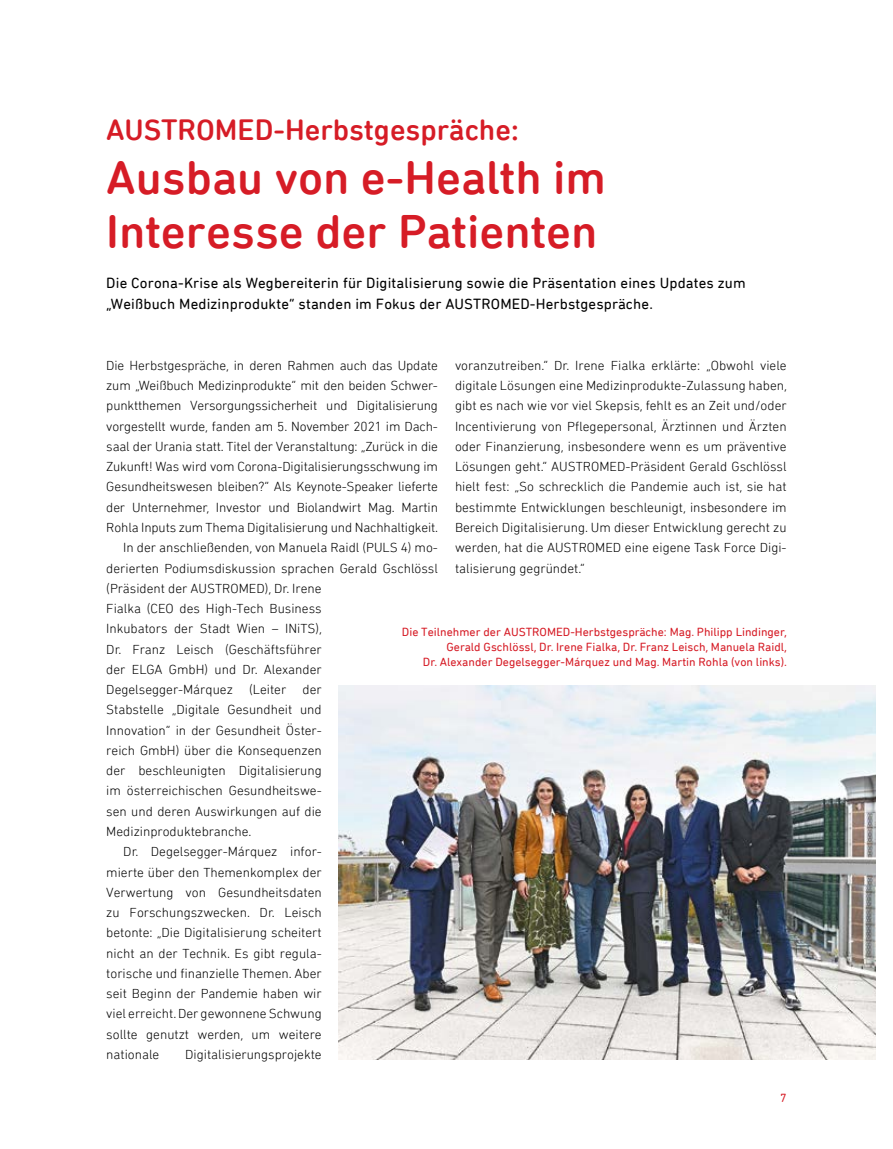
<style>
.page{position:relative;width:893px;height:1149px;background:#fff}
.page>*{position:absolute;margin:0;border:0;box-sizing:border-box;transform-origin:0 0}
.Headline_1_Seite{font:500 48px/54px "DIN Next Rounded LT Pro";color:#d61c26}
.Headline_1_Seite-2{font:500 30px "DIN Next Rounded LT Pro";color:#d61c26}
.Intro_1_Seite_10_14{font:15px/21px "DIN Next Rounded LT Pro";letter-spacing:.01em;color:#000}
.Copy_Absatz{font:300 13.5px/20.2px "DIN Next Rounded LT Pro";color:#000;text-align:justify}
.Copy{font:300 13.5px/20.2px "DIN Next Rounded LT Pro";letter-spacing:-.01em;color:#000;text-align:justify}
.Bildtext{font:12px/15px "DIN Next Rounded LT Pro";color:#d61c26;text-align:right}
</style>
<div class="page">
<img style="left:339px;top:685px;width:537px;height:374px">
<p class="Headline_1_Seite-2" style="left:106px;top:112px;width:414px">AUSTROMED-Herbstgespräche:</p>
<p class="Headline_1_Seite" style="left:106px;top:150px;width:501px">Ausbau von e-Health im<br>Interesse der Patienten</p>
<p class="Intro_1_Seite_10_14" style="left:106px;top:272px;width:641px">Die Corona-Krise als Wegbereiterin für Digitalisierung sowie die Präsentation eines Updates zum „Weißbuch Medizinprodukte“ standen im Fokus der AUSTROMED-Herbstgespräche.</p>
<p class="Copy_Absatz" style="left:455px;top:355px;width:333px">voranzutreiben.“ Dr. Irene Fialka erklärte: „Obwohl viele digitale Lösungen eine Medizinprodukte-Zulassung haben, gibt es nach wie vor viel Skepsis, fehlt es an Zeit und/oder Incentivierung von Pflegepersonal, Ärztinnen und Ärzten oder Finanzierung, insbesondere wenn es um präventive Lösungen geht.“ AUSTROMED-Präsident Gerald Gschlössl hielt fest: „So schrecklich die Pandemie auch ist, sie hat bestimmte Entwicklungen beschleunigt, insbesondere im Bereich Digitalisierung. Um dieser Entwicklung gerecht zu werden, hat die AUSTROMED eine eigene Task Force Digi&shy;talisierung gegründet.“</p>
<p class="Copy" style="left:106px;top:355px;width:333px">Die Herbstgespräche, in deren Rahmen auch das Update zum „Weißbuch Medizinprodukte“ mit den beiden Schwer&shy;punktthemen Versorgungssicherheit und Digitalisierung vorgestellt wurde, fanden am 5. November 2021 im Dach&shy;saal der Urania statt. Titel der Veranstaltung: „Zurück in die Zukunft! Was wird vom Corona-Digitalisierungsschwung im Gesundheitswesen bleiben?“ Als Keynote-Speaker lieferte der Unternehmer, Investor und Biolandwirt Mag. Martin Rohla Inputs zum Thema Digitalisierung und Nachhaltigkeit.</p>
<p class="Copy_Absatz" style="left:106px;top:537px;width:333px;text-align:left;text-indent:17px">In der anschließenden, von Manuela Raidl (PULS 4) mo&shy;derierten Podiumsdiskussion sprachen Gerald Gschlössl (Präsident der AUSTROMED), Dr. Irene<br>Fialka (CEO des High-Tech Business<br>Inkubators der Stadt Wien – INiTS),<br>Dr. Franz Leisch (Geschäftsführer<br>der ELGA GmbH) und Dr. Alexander Degelsegger-Márquez (Leiter der<br>Stabstelle „Digitale Gesundheit und<br>Innovation“ in der Gesundheit Öster-<br>reich GmbH) über die Konsequenzen<br>der beschleunigten Digitalisierung<br>im österreichischen Gesundheitswe-<br>sen und deren Auswirkungen auf die Medizinproduktebranche.</p>
<p class="Copy_Absatz" style="left:106px;top:841px;width:217px;text-indent:17px">Dr. Degelsegger-Márquez infor&shy;mierte über den Themenkomplex der Verwertung von Gesundheitsdaten zu Forschungszwecken. Dr. Leisch betonte: „Die Digitalisierung scheitert nicht an der Technik. Es gibt regula&shy;torische und finanzielle Themen. Aber seit Beginn der Pandemie haben wir viel erreicht. Der gewonnene Schwung sollte genutzt werden, um weitere nationale</p>
<p class="Bildtext" style="left:402px;top:624px;width:387px">Die Teilnehmer der AUSTROMED-Herbstgespräche: Mag. Philipp Lindinger,<br>Gerald Gschlössl, Dr. Irene Fialka, Dr. Franz Leisch, Manuela Raidl,<br>Dr. Alexander Degelsegger-Márquez und Mag. Martin Rohla (von links).</p>
<p class="Copy_Absatz" style="left:185px;top:1043px;width:138px">Digitalisierungsprojekte</p>
<p class="Bildtext" style="left:780px;top:1090px;width:8px">7</p>
</div>
